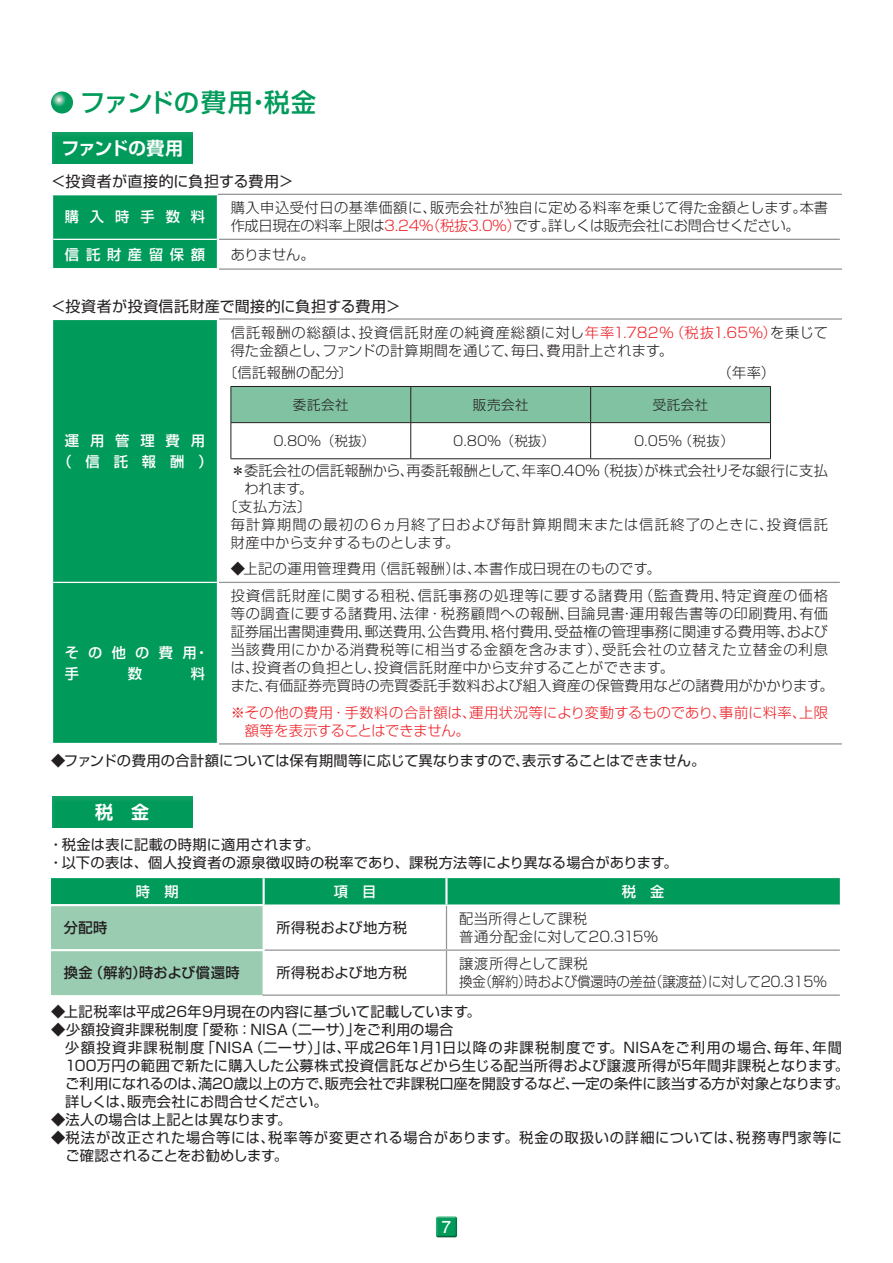
<style>
.page{position:relative;width:893px;height:1263px;background:#fff}
.page>*{position:absolute;margin:0;border:0;box-sizing:border-box;transform-origin:0 0}
.t1{font:500 25.5px "Shin Go Pro";letter-spacing:.015em;color:#009a5a}
.t2{font:700 18px "Shin Go Pro De";letter-spacing:-.04em;color:#fff}
.t3{font:700 16.5px "Futo Go B101 Pro";color:#fff}
.t4{font:15px "Shin Go Pro";letter-spacing:.025em;color:#231f20}
.t5{font:300 14.25px/18px "Shin Go Pro";letter-spacing:.02em;color:#231f20}
.t6{font:14.25px/18px "Shin Go Pro";letter-spacing:.015em;color:#231f20}
.t7{font:300 14.25px/18px "Shin Go Pro";letter-spacing:-.005em;color:#231f20}
.t8{font:14.25px/18px "Shin Go Pro";letter-spacing:.045em;color:#231f20}
.t9{font:300 14.25px/18px "Shin Go Pro";letter-spacing:.025em;color:#ee1d23}
.t10{font:14.25px "Shin Go Pro";letter-spacing:-.005em;color:#231f20}
.t11{font:300 14.25px/18px "Shin Go Pro";letter-spacing:-.02em;color:#231f20}
.t12{font:300 14.25px "Shin Go Pro";letter-spacing:.08em;color:#231f20}
.t13{font:500 14.25px/21px "Shin Go Pro";letter-spacing:.755em;color:#fff}
.t14{font:500 14.25px "Shin Go Pro";letter-spacing:.03em;color:#231f20}
.t15{font:500 14.25px/21px "Shin Go Pro";letter-spacing:.775em;color:#fff;text-align:center}
.t16{font:500 14.25px "Shin Go Pro";letter-spacing:.485em;color:#fff}
.t17{font:300 13.5px "Shin Go Pro";letter-spacing:.04em;color:#231f20}
.s1{color:#ee1d23}
.s2{font-family:"UD Shin Go Pro"}
</style>
<div class="page">
<div style="left:436px;top:1215px;width:23px;height:24px;background:#231f20;opacity:.75"></div>
<div style="left:53px;top:195px;width:164px;height:73px;background:#009a5a"></div>
<svg style="left:219px;top:238px;width:621px;height:1px"></svg>
<hr style="left:218px;top:194px;width:624px;height:1px;background:#939598">
<hr style="left:219px;top:239px;width:621px;height:1px;background:#939598">
<hr style="left:219px;top:268px;width:623px;height:2px;background:#939598">
<hr style="left:53px;top:239px;width:164px;height:1px;background:#fff">
<div style="left:51px;top:131px;width:153px;height:33px;background:#231f20;opacity:.5"></div>
<svg style="left:51px;top:878px;width:789px;height:117px;background:#4ab284"></svg>
<svg style="left:265px;top:906px;width:575px;height:88px"></svg>
<hr style="left:263px;top:878px;width:2px;height:26px;background:#fff">
<hr style="left:445px;top:878px;width:3px;height:26px;background:#fff">
<hr style="left:51px;top:904px;width:214px;height:2px;background:#fff">
<hr style="left:263px;top:906px;width:2px;height:43px;background:#fff">
<hr style="left:51px;top:949px;width:214px;height:2px;background:#fff">
<hr style="left:263px;top:951px;width:2px;height:43px;background:#fff">
<hr style="left:446px;top:906px;width:1px;height:43px;background:#939598">
<hr style="left:265px;top:949px;width:181px;height:2px;background:#939598">
<hr style="left:446px;top:949px;width:394px;height:2px;background:#939598">
<hr style="left:446px;top:951px;width:1px;height:43px;background:#939598">
<hr style="left:263px;top:994px;width:183px;height:2px;background:#939598">
<hr style="left:446px;top:994px;width:394px;height:2px;background:#939598">
<hr style="left:265px;top:904px;width:181px;height:2px;background:#fff">
<hr style="left:446px;top:904px;width:394px;height:2px;background:#fff">
<div style="left:51px;top:796px;width:141px;height:33px;background:#231f20;opacity:.5"></div>
<svg style="left:51px;top:91px;width:22px;height:23px"></svg>
<div style="left:53px;top:320px;width:164px;height:423px;background:#009a5a"></div>
<svg style="left:219px;top:386px;width:621px;height:196px"></svg>
<hr style="left:53px;top:582px;width:164px;height:1px;background:#fff">
<hr style="left:219px;top:318px;width:623px;height:2px;background:#939598">
<hr style="left:219px;top:582px;width:621px;height:1px;background:#939598">
<hr style="left:219px;top:743px;width:623px;height:1px;background:#939598">
<svg style="left:232px;top:387px;width:538px;height:71px"></svg>
<hr style="left:231px;top:386px;width:180px;height:1px;background:#231f20">
<hr style="left:231px;top:387px;width:1px;height:35px;background:#231f20">
<hr style="left:411px;top:386px;width:180px;height:1px;background:#231f20">
<hr style="left:410px;top:387px;width:1px;height:35px;background:#231f20">
<hr style="left:591px;top:386px;width:180px;height:1px;background:#231f20">
<hr style="left:590px;top:387px;width:1px;height:35px;background:#231f20">
<hr style="left:770px;top:387px;width:1px;height:35px;background:#231f20">
<hr style="left:231px;top:422px;width:180px;height:1px;background:#231f20">
<hr style="left:231px;top:423px;width:1px;height:36px;background:#231f20">
<hr style="left:411px;top:422px;width:180px;height:1px;background:#231f20">
<hr style="left:410px;top:423px;width:1px;height:36px;background:#231f20">
<hr style="left:591px;top:422px;width:180px;height:1px;background:#231f20">
<hr style="left:590px;top:423px;width:1px;height:36px;background:#231f20">
<hr style="left:770px;top:423px;width:1px;height:36px;background:#231f20">
<hr style="left:231px;top:458px;width:180px;height:1px;background:#231f20">
<hr style="left:411px;top:458px;width:180px;height:1px;background:#231f20">
<hr style="left:591px;top:458px;width:180px;height:1px;background:#231f20">
<h1 class="t1" style="left:80px;top:81px;width:238px">ファンドの費用・税金</h1>
<p class="t2" style="left:61px;top:133px;width:123px">ファンドの費用</p>
<p class="t4" style="left:51px;top:169px;width:244px">＜投資者が直接的に負担する費用＞</p>
<p class="t13" style="left:65px;top:205px;width:142px">購入時手数料</p>
<p class="t7" style="left:231px;top:197px;width:599px">購入申込受付日の基準価額に、販売会社が独自に定める料率を乗じて得た金額とします。本書作成日現在の料率上限は<span class="s1">3.24％（税抜3.0％）</span>です。詳しくは販売会社にお問合せください。</p>
<p class="t16" style="left:65px;top:242px;width:142px">信託財産留保額</p>
<p class="t5" style="left:231px;top:243px;width:86px">ありません。</p>
<p class="t4" style="left:51px;top:294px;width:351px">＜投資者が投資信託財産で間接的に負担する費用＞</p>
<p class="t15" style="left:58px;top:428px;width:156px">運用管理費用（信託報酬）</p>
<p class="t5" style="left:231px;top:322px;width:599px">信託報酬の総額は、投資信託財産の純資産総額に対し<span class="s1">年率1.782％（税抜1.65％）</span>を乗じて得た金額とし、ファンドの計算期間を通じて、毎日、費用計上されます。</p>
<p class="t5" style="left:223px;top:362px;width:131px">〔信託報酬の配分〕</p>
<p class="t5" style="left:718px;top:362px;width:59px">（年率）</p>
<p class="t17" style="left:293px;top:393px;width:57px">委託会社</p>
<p class="t17" style="left:473px;top:393px;width:57px">販売会社</p>
<p class="t17" style="left:653px;top:393px;width:57px">受託会社</p>
<p class="t17" style="left:273px;top:430px;width:103px">0.80％（税抜）</p>
<p class="t17" style="left:453px;top:430px;width:103px">0.80％（税抜）</p>
<p class="t17" style="left:634px;top:430px;width:101px">0.05％（税抜）</p>
<p class="t5" style="left:231px;top:460px;width:599px">＊委託会社の信託報酬から、再委託報酬として、年率0.40％（税抜）が株式会社<span class="s2">り</span>そな銀行に支払</p>
<p class="t5" style="left:244px;top:478px;width:70px">われます。</p>
<p class="t5" style="left:223px;top:496px;width:90px">〔支払方法〕</p>
<p class="t12" style="left:231px;top:513px;width:599px">毎計算期間の最初の６ヵ月終了日および毎計算期間末または信託終了のときに、投資信託</p>
<p class="t5" style="left:231px;top:532px;width:230px">財産中から支弁するものとします。</p>
<p class="t5" style="left:231px;top:558px;width:431px">◆上記の運用管理費用（信託報酬）は、本書作成日現在のものです。</p>
<p class="t5" style="left:231px;top:585px;width:605px">投資信託財産に関する租税、信託事務の処理等に要する諸費用（監査費用、特定資産の価格等の調査に要する諸費用、法律・税務顧問への報酬、目論見書・運用報告書等の印刷費用、有価証券届出書関連費用、郵送費用、公告費用、格付費用、受益権の管理事務に関連する費用等、および当該費用にかかる消費税等に相当する金額を含みます）、受託会社の立替えた立替金の利息は、投資者の負担とし、投資信託財産中から支弁することができます。<br>また、有価証券売買時の売買委託手数料および組入資産の保管費用などの諸費用がかかります。</p>
<p class="t9" style="left:245px;top:702px;width:585px;text-indent:-14px">※その他の費用・手数料の合計額は、運用状況等により変動するものであり、事前に料率、上限額等を表示することはできません。</p>
<p class="t10" style="left:51px;top:749px;width:656px">◆ファンドの費用の合計額については保有期間等に応じて異なりますので、表示することはできません。</p>
<p class="t13" style="left:65px;top:640px;width:145px">その他の費用・手</p>
<p class="t13" style="left:128px;top:661px;width:16px">数</p>
<p class="t13" style="left:191px;top:661px;width:16px">料</p>
<p class="t2" style="left:95px;top:797px;width:56px">税　金</p>
<p class="t6" style="left:49px;top:834px;width:630px">・税金は表に記載の時期に適用されます。<br>・以下の表は、個人投資者の源泉徴収時の税率であり、課税方法等により異なる場合があります。</p>
<p class="t13" style="left:136px;top:879px;width:44px">時　期</p>
<p class="t13" style="left:334px;top:879px;width:44px">項　目</p>
<p class="t13" style="left:622px;top:879px;width:44px">税　金</p>
<p class="t14" style="left:64px;top:916px;width:45px">分配時</p>
<p class="t6" style="left:276px;top:917px;width:132px">所得税および地方税</p>
<p class="t5" style="left:459px;top:908px;width:200px">配当所得として課税<br>普通分配金に対して20.315％</p>
<p class="t14" style="left:64px;top:961px;width:177px">換金（解約）時および償還時</p>
<p class="t6" style="left:276px;top:962px;width:132px">所得税および地方税</p>
<p class="t11" style="left:459px;top:953px;width:369px">譲渡所得として課税<br>換金（解約）時および償還時の差益（譲渡益）に対して20.315％</p>
<p class="t6" style="left:51px;top:1001px;width:431px">◆上記税率は平成26年9月現在の内容に基づいて記載しています。</p>
<p class="t6" style="left:65px;top:1019px;width:785px;text-indent:-14px">◆少額投資非課税制度「愛称：NISA（二ーサ）」をご利用の場合<br>少額投資非課税制度「NISA（二ーサ）」は、平成26年1月1日以降の非課税制度です。NISAをご利用の場合、毎年、年間100万円の範囲で新たに購入した公募株式投資信託などから生じる配当所得および譲渡所得が5年間非課税となります。ご利用になれるのは、満20歳以上の方で、販売会社で非課税口座を開設するなど、一定の条件に該当する方が対象となります。詳しくは、販売会社にお問合せください。</p>
<p class="t6" style="left:51px;top:1109px;width:242px">◆法人の場合は上記とは異なります。</p>
<p class="t8" style="left:65px;top:1127px;width:778px;text-indent:-14px">◆税法が改正された場合等には、税率等が変更される場合があります。税金の取扱いの詳細については、税務専門家等にご確認されることをお勧めします。</p>
<p class="t3" style="left:442px;top:1214px;width:11px">7</p>
</div>
